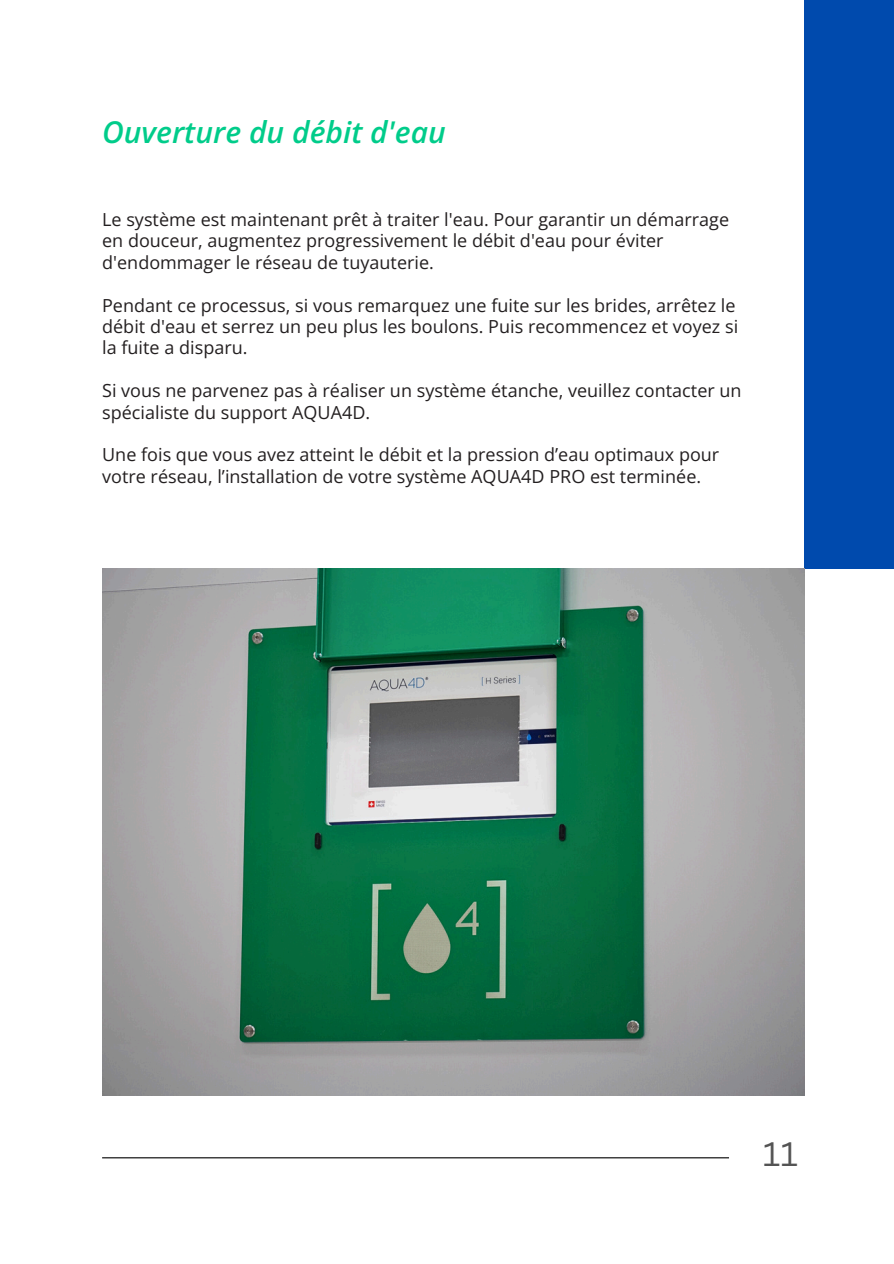
<style>
.page{position:relative;width:894px;height:1264px;background:#fff}
.page>*{position:absolute;margin:0;border:0;box-sizing:border-box;transform-origin:0 0}
.t1{font:33px "Canva Sans";color:#545454}
.t2{font:italic 600 30px "Open Sans";color:#00cc8a}
.t3{font:18px/21.3px "Open Sans";color:#231f20}
</style>
<div class="page">
<hr style="left:102px;top:1157px;width:626px;height:1px;background:#000">
<div style="left:804px;top:0;width:89px;height:568px;background:#004aad"></div>
<img style="left:102px;top:568px;width:702px;height:527px">
<p class="t2" style="left:102px;top:111px;width:345px">Ouverture du débit d'eau</p>
<p class="t3" style="left:102px;top:208px;width:628px">Le système est maintenant prêt à traiter l'eau. Pour garantir un démarrage en douceur, augmentez progressivement le débit d'eau pour éviter d'endommager le réseau de tuyauterie.</p>
<p class="t3" style="left:102px;top:294px;width:637px">Pendant ce processus, si vous remarquez une fuite sur les brides, arrêtez le débit d'eau et serrez un peu plus les boulons. Puis recommencez et voyez si la fuite a disparu.</p>
<p class="t3" style="left:102px;top:379px;width:641px">Si vous ne parvenez pas à réaliser un système étanche, veuillez contacter un spécialiste du support AQUA4D.</p>
<p class="t3" style="left:102px;top:443px;width:618px">Une fois que vous avez atteint le débit et la pression d’eau optimaux pour votre réseau, l’installation de votre système AQUA4D PRO est terminée.</p>
<p class="t1" style="left:762px;top:1130px;width:37px">11</p>
</div>
